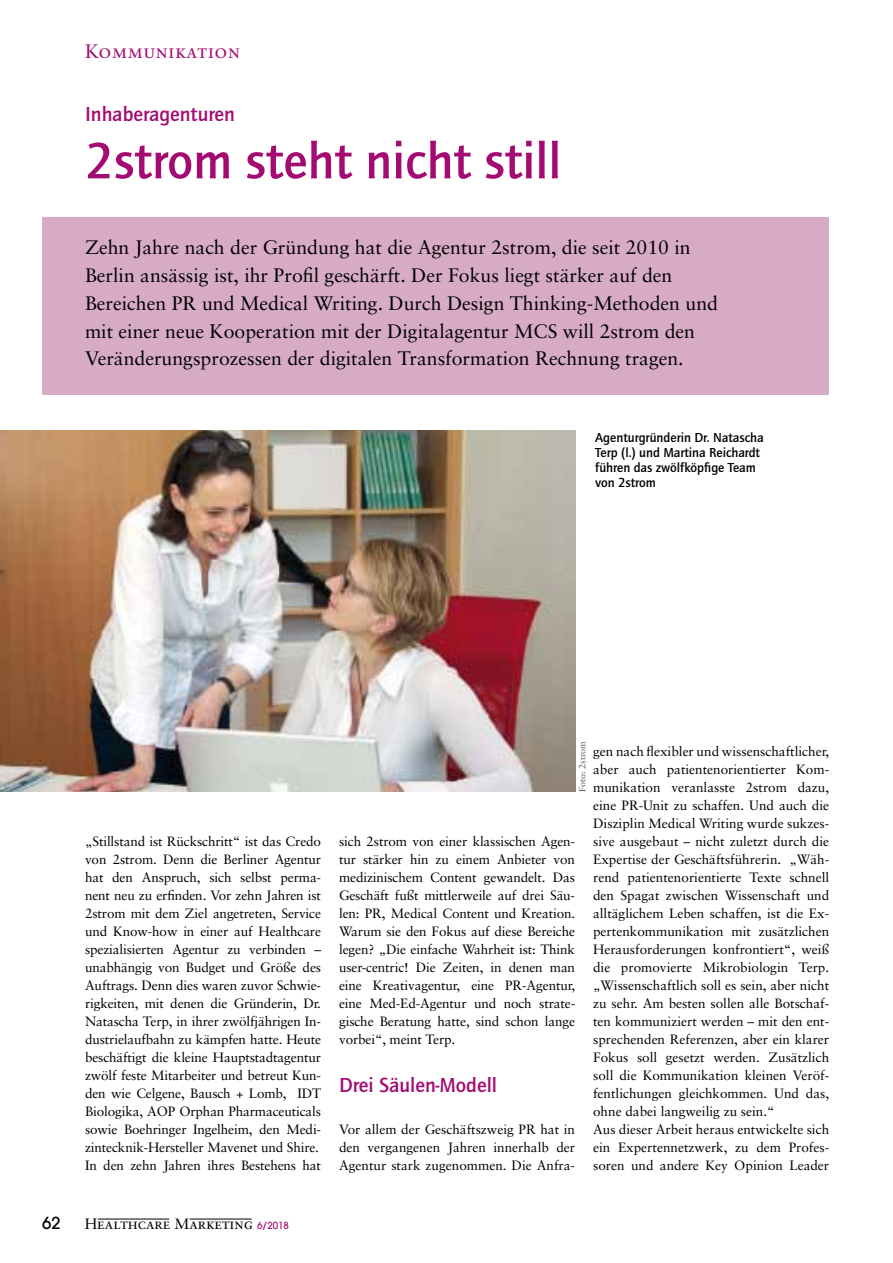
<style>
.page{position:relative;width:893px;height:1263px;background:#fff}
.page>*{position:absolute;margin:0;border:0;box-sizing:border-box;transform-origin:0 0}
.t1{font:500 52.5px "Quay Sans ITC Std";color:#a30b72}
.t2{font:500 21px "Quay Sans ITC Std";color:#a30b72}
.t3{font:19.5px/27.8px "Sabon";color:#000}
.t4{font:19.5px "Sabon Roman SC";letter-spacing:.025em;color:#a30b72}
.t5{font:500 16.5px "Avant Garde";color:#000}
.t6{font:15px "Sabon Roman SC";color:#000}
.t7{font:13.5px/18px "Sabon";color:#000}
.t8{font:500 13.5px/15px "Quay Sans ITC Std";color:#000}
.t9{font:9px "Sabon";color:#58585a}
.s1{font-family:"Avant Garde";font-weight:500;font-size:9.75px;color:#a30b72}
</style>
<div class="page">
<hr style="left:98px;top:1219px;width:71px;height:1px;background:#000">
<hr style="left:190px;top:1219px;width:62px;height:1px;background:#000">
<div style="left:43px;top:218px;width:786px;height:177px;background:#d7abc5"></div>
<img style="left:0;top:430px;width:575px;height:362px">
<h3 class="t4" style="left:85px;top:39px;width:156px">Kommunikation</h3>
<h2 class="t2" style="left:85px;top:102px;width:151px">Inhaberagenturen</h2>
<h1 class="t1" style="left:85px;top:130px;width:478px">2strom steht nicht still</h1>
<p class="t3" style="left:85px;top:233px;width:634px">Zehn Jahre nach der Gründung hat die Agentur 2strom, die seit 2010 in Berlin ansässig ist, ihr Profil geschärft. Der Fokus liegt stärker auf den Bereichen PR und Medical Writing. Durch Design Thinking-Methoden und mit einer neue Kooperation mit der Digitalagentur MCS will 2strom den Veränderungsprozessen der digitalen Transformation Rechnung tragen.</p>
<p class="t8" style="left:595px;top:430px;width:170px">Agenturgründerin Dr. Natascha<br>Terp (l.) und Martina Reichardt führen das zwölfköpfige Team von 2strom</p>
<p class="t9" style="left:577px;top:792px;width:52px;rotate:-90deg">Foto: 2strom</p>
<p class="t7" style="left:593px;top:742px;width:238px">gen nach flexibler und wissenschaftlicher, aber auch patientenorientierter Kom&shy;munikation veranlasste 2strom dazu, eine PR-Unit zu schaffen. Und auch die Disziplin Medical Writing wurde sukzes&shy;sive ausgebaut – nicht zuletzt durch die Expertise der Geschäftsführerin. „Wäh&shy;rend patientenorientierte Texte schnell den Spagat zwischen Wissenschaft und alltäglichem Leben schaffen, ist die Ex&shy;pertenkommunikation mit zusätzlichen Herausforderungen konfrontiert“, weiß die promovierte Mikrobiologin Terp. „Wissenschaftlich soll es sein, aber nicht zu sehr. Am besten sollen alle Botschaf&shy;ten kommuniziert werden – mit den ent&shy;sprechenden Referenzen, aber ein klarer Fokus soll gesetzt werden. Zusätzlich soll die Kommunikation kleinen Veröf&shy;fentlichungen gleichkommen. Und das, ohne dabei langweilig zu sein.“<br>Aus dieser Arbeit heraus entwickelte sich ein Expertennetzwerk, zu dem Profes&shy;soren und andere Key Opinion Leader</p>
<p class="t7" style="left:85px;top:832px;width:238px">„Stillstand ist Rückschritt“ ist das Credo von 2strom. Denn die Berliner Agentur hat den Anspruch, sich selbst perma&shy;nent neu zu erfinden. Vor zehn Jahren ist 2strom mit dem Ziel angetreten, Service und Know-how in einer auf Healthcare spezialisierten Agentur zu verbinden – unabhängig von Budget und Größe des Auftrags. Denn dies waren zuvor Schwie&shy;rigkeiten, mit denen die Gründerin, Dr.<br>Natascha Terp, in ihrer zwölfjährigen In&shy;dustrielaufbahn zu kämpfen hatte. Heute beschäftigt die kleine Hauptstadtagentur zwölf feste Mitarbeiter und betreut Kun&shy;den wie Celgene, Bausch + Lomb, IDT Biologika, AOP Orphan Pharmaceuticals sowie Boehringer Ingelheim, den Medi&shy;zintecknik-Hersteller Mavenet und Shire.<br>In den zehn Jahren ihres Bestehens hat</p>
<p class="t7" style="left:339px;top:832px;width:238px;text-align:justify">sich 2strom von einer klassischen Agen&shy;tur stärker hin zu einem Anbieter von medizinischem Content gewandelt. Das Geschäft fußt mittlerweile auf drei Säu&shy;len: PR, Medical Content und Kreation.<br>Warum sie den Fokus auf diese Bereiche legen? „Die einfache Wahrheit ist: Think user-centric! Die Zeiten, in denen man eine Kreativagentur, eine PR-Agentur, eine Med-Ed-Agentur und noch strate&shy;gische Beratung hatte, sind schon lange vorbei“, meint Terp.</p>
<h2 class="t2" style="left:339px;top:1072px;width:159px">Drei Säulen-Modell</h2>
<p class="t7" style="left:339px;top:1120px;width:238px;text-align:justify">Vor allem der Geschäftszweig PR hat in den vergangenen Jahren innerhalb der Agentur stark zugenommen. Die Anfra-</p>
<p class="t5" style="left:42px;top:1213px;width:20px">62</p>
<p class="t6" style="left:85px;top:1215px;width:206px">Healthcare Marketing <span class="s1">6/2018</span></p>
</div>
